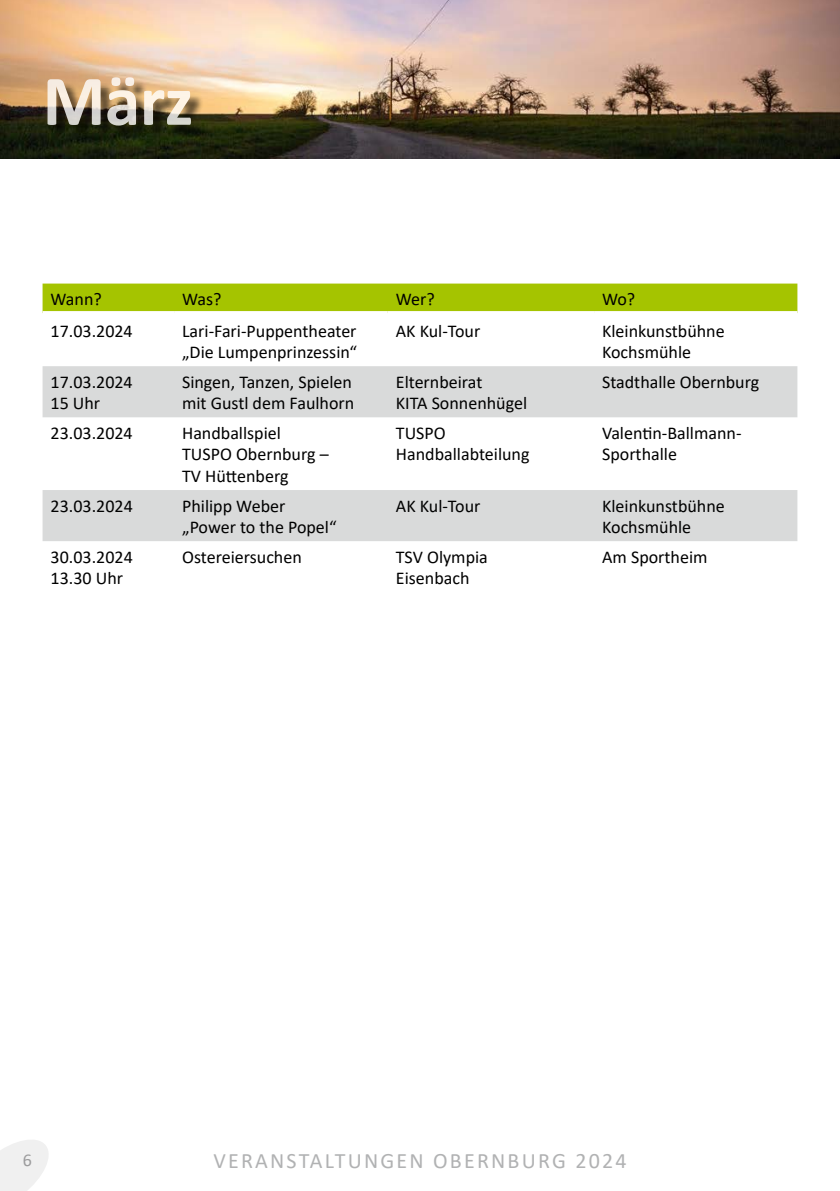
<style>
.page{position:relative;width:840px;height:1191px;background:#fff}
.page>*{position:absolute;margin:0;border:0;box-sizing:border-box;transform-origin:0 0}
.t1{font:700 72px "Calibri";color:#fff}
.t2{font:22px "Calibri";letter-spacing:.1em;color:#b1b2b3}
.t3{font:18px/21.6px "Calibri";color:#000}
.t4{font:18px "Calibri";color:#9c9c9d}
</style>
<div class="page">
<svg style="left:0;top:1140px;width:48px;height:51px"></svg>
<img style="left:0;top:0;width:839px;height:159px">
<div style="left:49px;top:80px;width:156px;height:60px;background:#000;opacity:.75"></div>
<div style="left:43px;top:283px;width:754px;height:28px;background:#a5c400"></div>
<svg style="left:43px;top:366px;width:754px;height:175px;fill:#d9dada"></svg>
<svg style="left:43px;top:311px;width:131px;height:1px"></svg>
<svg style="left:174px;top:311px;width:213px;height:2px"></svg>
<svg style="left:387px;top:311px;width:206px;height:2px"></svg>
<svg style="left:593px;top:311px;width:204px;height:2px"></svg>
<h1 class="t1" style="left:43px;top:50px;width:152px">März</h1>
<p class="t3" style="left:51px;top:288px;width:53px">Wann?</p>
<p class="t3" style="left:182px;top:288px;width:41px">Was?</p>
<p class="t3" style="left:395px;top:288px;width:40px">Wer?</p>
<p class="t3" style="left:601px;top:288px;width:35px">Wo?</p>
<p class="t3" style="left:51px;top:319px;width:84px">17.03.2024</p>
<p class="t3" style="left:182px;top:319px;width:176px">Lari-Fari-Puppentheater „Die Lumpenprinzessin“</p>
<p class="t3" style="left:395px;top:319px;width:86px">AK Kul-Tour</p>
<p class="t3" style="left:601px;top:319px;width:124px">Kleinkunstbühne<br>Kochsmühle</p>
<p class="t3" style="left:51px;top:370px;width:84px">17.03.2024<br>15 Uhr</p>
<p class="t3" style="left:182px;top:370px;width:173px">Singen, Tanzen, Spielen mit Gustl dem Faulhorn</p>
<p class="t3" style="left:395px;top:370px;width:133px">Elternbeirat<br>KITA Sonnenhügel</p>
<p class="t3" style="left:601px;top:370px;width:159px">Stadthalle Obernburg</p>
<p class="t3" style="left:51px;top:421px;width:84px">23.03.2024</p>
<p class="t3" style="left:182px;top:421px;width:148px">Handballspiel<br>TUSPO Obernburg –<br>TV Hüttenberg</p>
<p class="t3" style="left:395px;top:421px;width:135px">TUSPO<br>Handballabteilung</p>
<p class="t3" style="left:601px;top:421px;width:141px">Valentin-Ballmann-<br>Sporthalle</p>
<p class="t3" style="left:51px;top:494px;width:84px">23.03.2024</p>
<p class="t3" style="left:182px;top:494px;width:156px">Philipp Weber „Power to the Popel“</p>
<p class="t3" style="left:395px;top:494px;width:86px">AK Kul-Tour</p>
<p class="t3" style="left:601px;top:494px;width:124px">Kleinkunstbühne<br>Kochsmühle</p>
<p class="t3" style="left:51px;top:545px;width:84px">30.03.2024<br>13.30 Uhr</p>
<p class="t3" style="left:182px;top:545px;width:121px">Ostereiersuchen</p>
<p class="t3" style="left:396px;top:545px;width:93px">TSV Olympia<br>Eisenbach</p>
<p class="t3" style="left:601px;top:545px;width:107px">Am Sportheim</p>
<p class="t4" style="left:23px;top:1147px;width:11px">6</p>
<p class="t2" style="left:213px;top:1145px;width:414px">VERANSTALTUNGEN OBERNBURG 2024</p>
</div>
